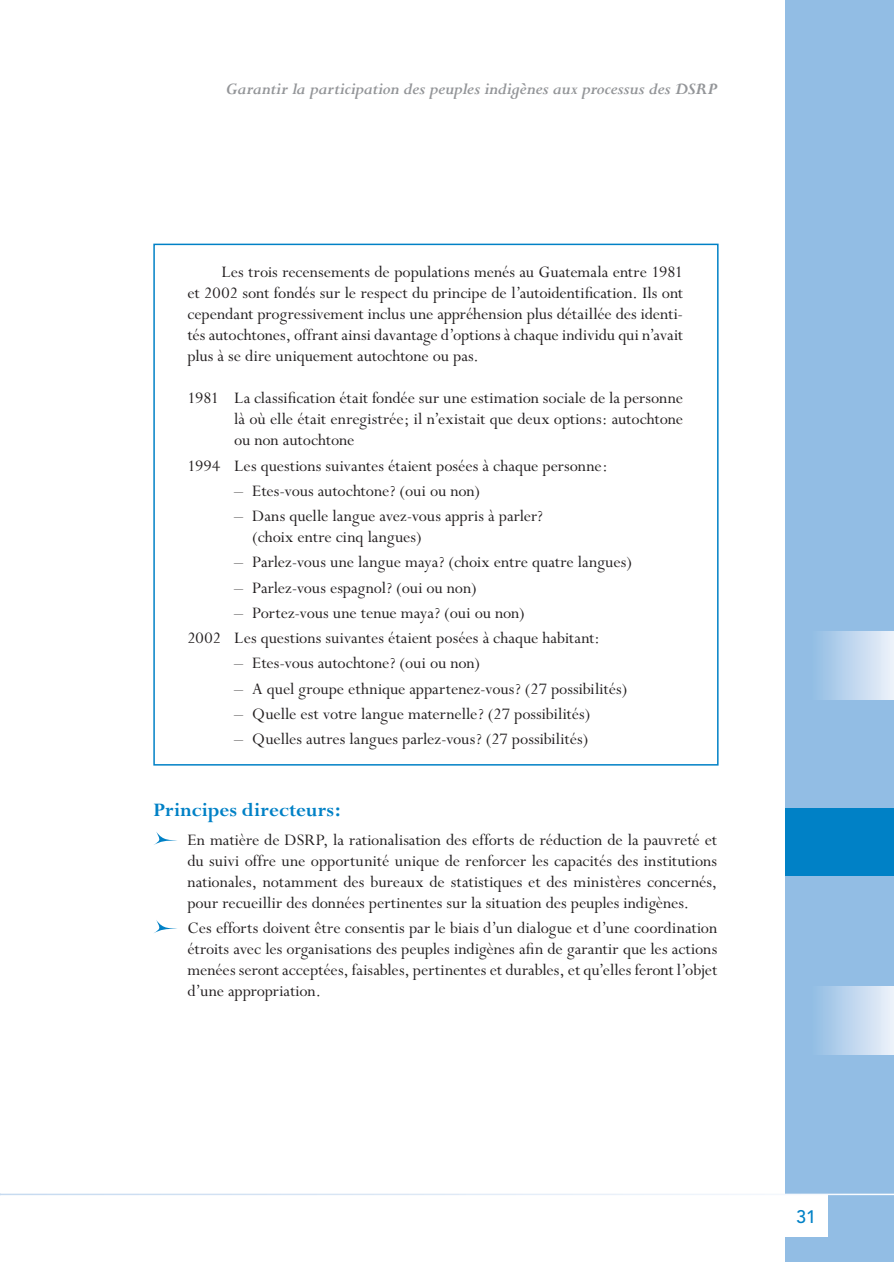
<style>
.page{position:relative;width:894px;height:1262px;background:#fff}
.page>*{position:absolute;margin:0;border:0;box-sizing:border-box;transform-origin:0 0}
.t1{font:700 21px "Perpetua";color:#0081c6}
.t2{font:18px/21px "Perpetua";color:#231f20;text-align:justify}
.t3{font:italic 700 18px "Perpetua";letter-spacing:-.01em;color:#939598}
.t4{font:500 18px "Avenir";color:#0081c6}
.s1{color:#fff}
</style>
<div class="page">
<div style="left:785px;top:0;width:108px;height:1261px;background:#92bde4"></div>
<svg style="left:154px;top:832px;width:23px;height:13px"></svg>
<svg style="left:154px;top:920px;width:23px;height:13px"></svg>
<div style="left:153px;top:244px;width:565px;height:521px;border:2px solid #0081c6"></div>
<div style="left:784px;top:1194px;width:43px;height:42px;background:#fff"></div>
<div style="left:785px;top:986px;width:108px;height:68px;background:linear-gradient(to right,#80b3e0,#e7eef8)"></div>
<hr style="left:0;top:1193px;width:893px;height:2px;background:#fff">
<div style="left:785px;top:808px;width:108px;height:68px;background:#0081c6"></div>
<div style="left:785px;top:631px;width:108px;height:68px;background:linear-gradient(to right,#80b3e0,#e7eef8)"></div>
<p class="t3" style="left:226px;top:79px;width:492px">Garantir la participation des peuples indigènes aux processus des DSRP</p>
<p class="t2" style="left:187px;top:262px;width:497px;text-indent:34px">Les trois recensements de populations menés au Guatemala entre 1981 et 2002 sont fondés sur le respect du principe de l’autoidentification. Ils ont cependant progressivement inclus une appréhension plus détaillée des identi&shy;tés autochtones, offrant ainsi davantage d’options à chaque individu qui n’avait plus à se dire uniquement autochtone ou pas.</p>
<p class="t2" style="left:234px;top:388px;width:450px;text-indent:-47px">1981 La classification était fondée sur une estimation sociale de la personne là où elle était enregistrée; il n’existait que deux options: autochtone ou non autochtone</p>
<p class="t2" style="left:187px;top:455px;width:421px">1994 Les questions suivantes étaient posées à chaque personne:</p>
<p class="t2" style="left:234px;top:481px;width:247px">– Etes-vous autochtone? (oui ou non)</p>
<p class="t2" style="left:234px;top:506px;width:310px">– Dans quelle langue avez-vous appris à parler?</p>
<p class="t2" style="left:234px;top:527px;width:189px"><span class="s1">–</span> (choix entre cinq langues)</p>
<p class="t2" style="left:234px;top:552px;width:399px">– Parlez-vous une langue maya? (choix entre quatre langues)</p>
<p class="t2" style="left:234px;top:577px;width:244px">– Parlez-vous espagnol? (oui ou non)</p>
<p class="t2" style="left:187px;top:600px;width:414px;line-height:25.2px;text-indent:47px">– Portez-vous une tenue maya? (oui ou non)<br>2002 Les questions suivantes étaient posées à chaque habitant:</p>
<p class="t2" style="left:234px;top:653px;width:247px">– Etes-vous autochtone? (oui ou non)</p>
<p class="t2" style="left:234px;top:678px;width:394px">– A quel groupe ethnique appartenez-vous? (27 possibilités)</p>
<p class="t2" style="left:234px;top:704px;width:357px">– Quelle est votre langue maternelle? (27 possibilités)</p>
<p class="t2" style="left:234px;top:729px;width:355px">– Quelles autres langues parlez-vous? (27 possibilités)</p>
<p class="t1" style="left:153px;top:798px;width:188px">Principes directeurs:</p>
<p class="t2" style="left:187px;top:830px;width:531px">En matière de DSRP, la rationalisation des efforts de réduction de la pauvreté et du suivi offre une opportunité unique de renforcer les capacités des institutions nationales, notamment des bureaux de statistiques et des ministères concernés, pour recueillir des données pertinentes sur la situation des peuples indigènes.</p>
<p class="t2" style="left:187px;top:918px;width:531px">Ces efforts doivent être consentis par le biais d’un dialogue et d’une coordination étroits avec les organisations des peuples indigènes afin de garantir que les actions menées seront acceptées, faisables, pertinentes et durables, et qu’elles feront l’objet d’une appropriation.</p>
<p class="t4" style="left:795px;top:1206px;width:22px">31</p>
</div>
